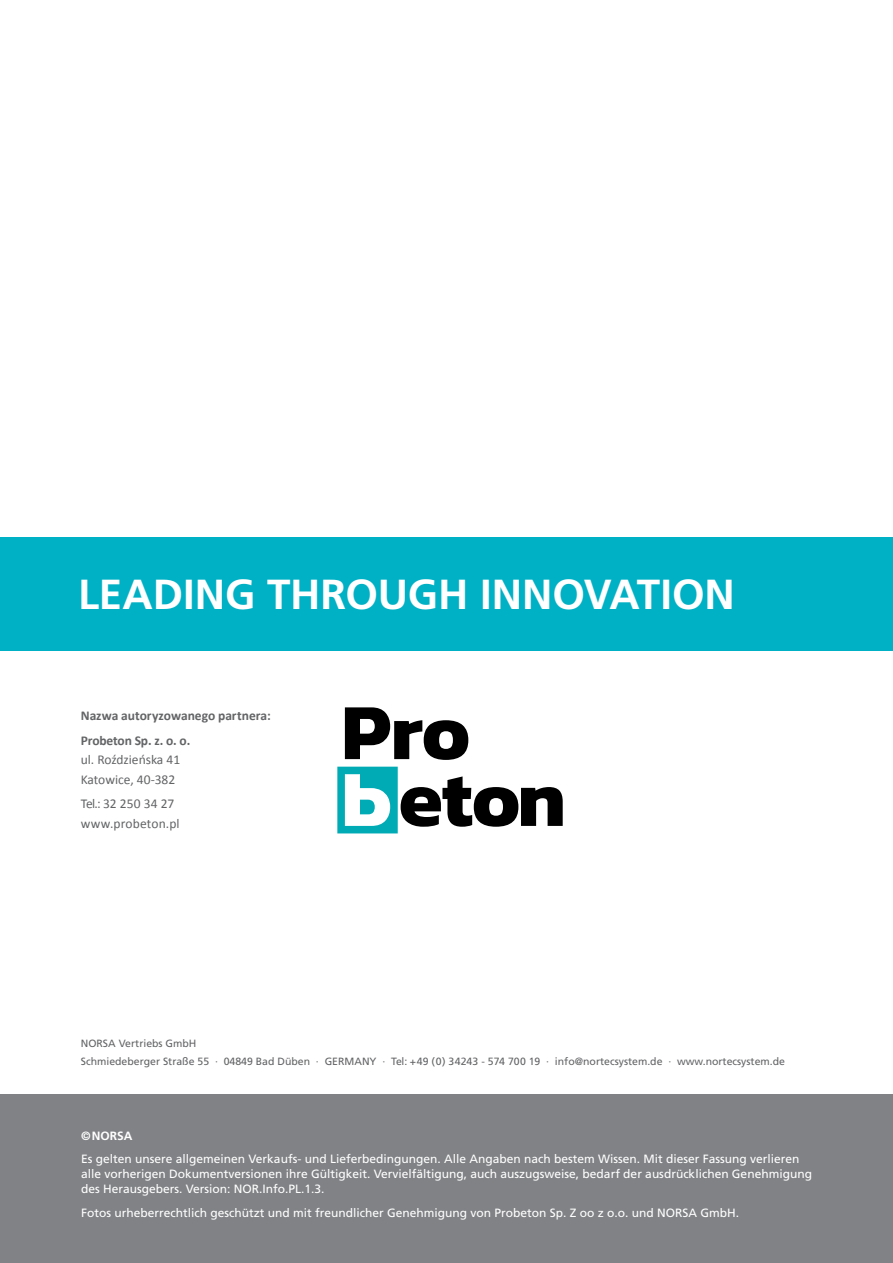
<style>
.page{position:relative;width:893px;height:1263px;background:#fff}
.page>*{position:absolute;margin:0;border:0;box-sizing:border-box;transform-origin:0 0}
.t1{font:700 42px "Frutiger";letter-spacing:-.005em;color:#fff}
.t2{font:13.5px/19.5px "Calibri";color:#636466}
.t3{font:700 13.5px/24.6px "Calibri";letter-spacing:-.005em;color:#636466}
.t4{font:12px/15px "Frutiger";color:#fff}
.t5{font:700 12px "Frutiger";color:#fff}
.t6{font:10.5px/17.7px "Frutiger";color:#636466}
</style>
<div class="page">
<svg style="left:345px;top:707px;width:123px;height:53px"></svg>
<svg style="left:337px;top:767px;width:226px;height:66px"></svg>
<div style="left:0;top:1094px;width:893px;height:169px;background:#808285"></div>
<div style="left:0;top:537px;width:893px;height:114px;background:#00b1c5"></div>
<h1 class="t1" style="left:78px;top:570px;width:658px">LEADING THROUGH INNOVATION</h1>
<p class="t3" style="left:81px;top:703px;width:191px">Nazwa autoryzowanego partnera:<br>Probeton Sp. z. o. o.</p>
<p class="t2" style="left:81px;top:749px;width:101px">ul. Roździeńska 41<br>Katowice, 40-382</p>
<p class="t2" style="left:81px;top:793px;width:100px">Tel.: 32 250 34 27 www.probeton.pl</p>
<p class="t6" style="left:81px;top:1034px;width:706px">NORSA Vertriebs GmbH<br>Schmiedeberger Straße 55 · 04849 Bad Düben · GERMANY · Tel: +49 (0) 34243 - 574 700 19 · info@nortecsystem.de · www.nortecsystem.de</p>
<p class="t5" style="left:81px;top:1128px;width:53px">©NORSA</p>
<p class="t4" style="left:81px;top:1151px;width:732px">Es gelten unsere allgemeinen Verkaufs- und Lieferbedingungen. Alle Angaben nach bestem Wissen. Mit dieser Fassung verlieren alle vorherigen Dokumentversionen ihre Gültigkeit. Vervielfältigung, auch auszugsweise, bedarf der ausdrücklichen Genehmigung des Herausgebers. Version: NOR.Info.PL.1.3.</p>
<p class="t4" style="left:81px;top:1205px;width:660px">Fotos urheberrechtlich geschützt und mit freundlicher Genehmigung von Probeton Sp. Z oo z o.o. und NORSA GmbH.</p>
</div>
